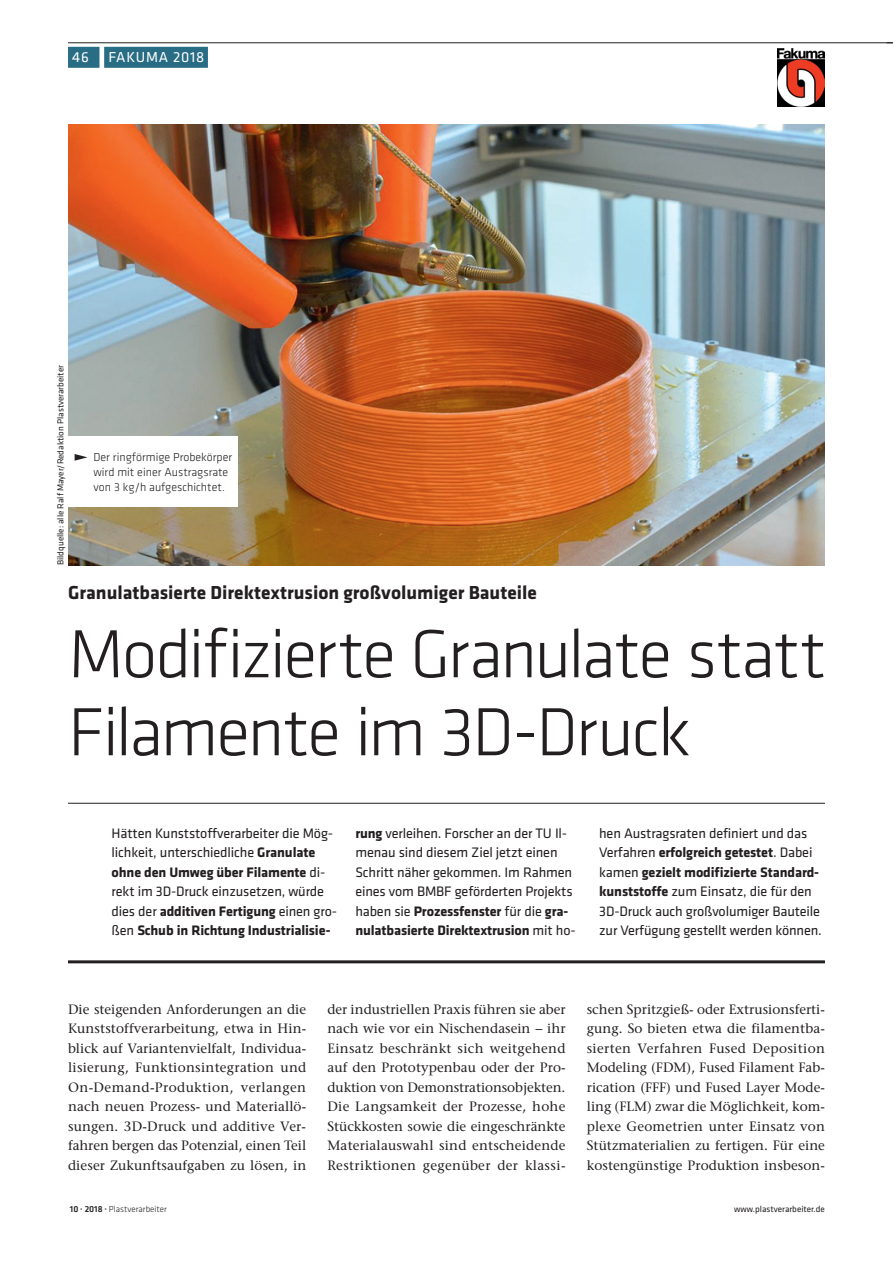
<style>
.page{position:relative;width:893px;height:1263px;background:#fff}
.page>*{position:absolute;margin:0;border:0;box-sizing:border-box;transform-origin:0 0}
.t1{font:300 70.5px/78px "Klavika Basic";letter-spacing:-.03em;color:#231f20}
.t2{font:700 19.5px "Klavika Basic";color:#231f20}
.t3{font:15px "Klavika Basic";letter-spacing:.05em;color:#fff}
.t4{font:14.25px/19.5px "Klavika Basic";letter-spacing:-.01em;color:#231f20}
.t5{font:500 13.5px/19.5px "Stone Serif Std";letter-spacing:.01em;color:#231f20;text-align:justify}
.t6{font:300 12px/15px "Klavika Basic";color:#231f20}
.t7{font:9px "Klavika Basic";color:#231f20}
.t8{font:300 9px "Klavika Basic";color:#231f20}
.s1{font-weight:700}
.s2{font-weight:500}
</style>
<div class="page">
<div style="left:104px;top:47px;width:104px;height:21px;background:#286d84"></div>
<div style="left:68px;top:47px;width:31px;height:21px;background:#286d84"></div>
<hr style="left:68px;top:43px;width:825px;height:1px;background:#231f20">
<img style="left:68px;top:125px;width:757px;height:440px">
<div style="left:66px;top:436px;width:171px;height:71px;background:#fff"></div>
<hr style="left:68px;top:803px;width:757px;height:1px;background:#231f20">
<hr style="left:68px;top:960px;width:757px;height:3px;background:#231f20">
<svg style="left:75px;top:454px;width:12px;height:7px"></svg>
<img style="left:777px;top:48px;width:48px;height:59px">
<p class="t3" style="left:72px;top:47px;width:18px">46</p>
<p class="t3" style="left:108px;top:47px;width:97px">FAKUMA 2018</p>
<p class="t7" style="left:55px;top:565px;width:201px;rotate:-90deg">Bildquelle: alle Ralf Mayer/Redaktion Plastverarbeiter</p>
<p class="t6" style="left:93px;top:449px;width:140px">Der ringförmige Probekörper wird mit einer Austragsrate von 3 kg/h aufgeschichtet.</p>
<h2 class="t2" style="left:68px;top:579px;width:470px">Granulatbasierte Direktextrusion großvolumiger Bauteile</h2>
<h1 class="t1" style="left:68px;top:614px;width:759px">Modifizierte Granulate statt<br>Filamente im 3D-Druck</h1>
<p class="t4" style="left:112px;top:823px;width:227px">Hätten Kunststoffverarbeiter die Mög&shy;lichkeit, unterschiedliche <span class="s1">Granulate ohne den Umweg über Filamente</span> di&shy;rekt im 3D-Druck einzusetzen, würde dies der <span class="s1">additiven Fertigung</span> einen gro&shy;ßen <span class="s1">Schub in Richtung Industrialisie-</span></p>
<p class="t4" style="left:355px;top:823px;width:222px"><span class="s1">rung</span> verleihen. Forscher an der TU Il&shy;menau sind diesem Ziel jetzt einen Schritt näher gekommen. Im Rahmen eines vom BMBF geförderten Projekts haben sie <span class="s1">Prozessfenster</span> für die <span class="s1">gra&shy;nulatbasierte Direktextrusion</span> mit ho-</p>
<p class="t4" style="left:599px;top:823px;width:224px">hen Austragsraten definiert und das Verfahren <span class="s1">erfolgreich getestet</span>. Dabei kamen <span class="s1">gezielt modifizierte Standard&shy;kunststoffe</span> zum Einsatz, die für den 3D-Druck auch großvolumiger Bauteile zur Verfügung gestellt werden können.</p>
<p class="t5" style="left:68px;top:999px;width:240px">Die steigenden Anforderungen an die Kunststoffverarbeitung, etwa in Hin&shy;blick auf Variantenvielfalt, Individua&shy;lisierung, Funktionsintegration und On-Demand-Produktion, verlangen nach neuen Prozess- und Materiallö&shy;sungen. 3D-Druck und additive Ver&shy;fahren bergen das Potenzial, einen Teil dieser Zukunftsaufgaben zu lösen, in</p>
<p class="t5" style="left:327px;top:999px;width:240px">der industriellen Praxis führen sie aber nach wie vor ein Nischendasein − ihr Einsatz beschränkt sich weitgehend auf den Prototypenbau oder der Pro&shy;duktion von Demonstrationsobjekten.<br>Die Langsamkeit der Prozesse, hohe Stückkosten sowie die eingeschränkte Materialauswahl sind entscheidende Restriktionen gegenüber der klassi-</p>
<p class="t5" style="left:587px;top:999px;width:240px">schen Spritzgieß- oder Extrusionsferti&shy;gung. So bieten etwa die filamentba&shy;sierten Verfahren Fused Deposition Modeling (FDM), Fused Filament Fab&shy;rication (FFF) und Fused Layer Mode&shy;ling (FLM) zwar die Möglichkeit, kom&shy;plexe Geometrien unter Einsatz von Stützmaterialien zu fertigen. Für eine kostengünstige Produktion insbeson-</p>
<p class="t8" style="left:70px;top:1203px;width:99px"><span class="s2">10 · 2018 ·</span> Plastverarbeiter</p>
<p class="t7" style="left:734px;top:1203px;width:92px">www.plastverarbeiter.de</p>
</div>
